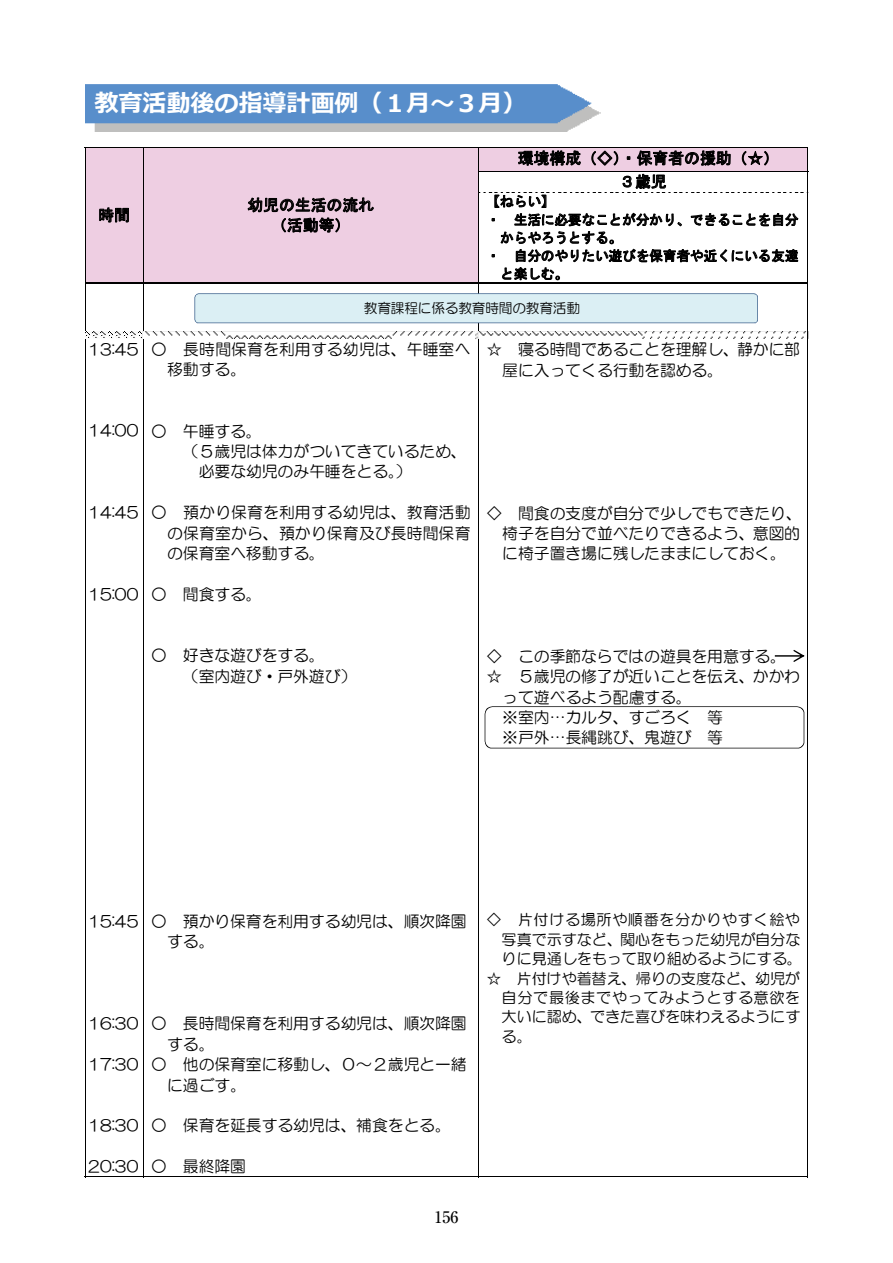
<style>
.page{position:relative;width:893px;height:1263px;background:#fff}
.page>*{position:absolute;margin:0;border:0;box-sizing:border-box;transform-origin:0 0}
.t1{font:700 24.15px "Meiryo";color:#fff}
.t2{font:15.9px/20.5px "HG Maru Gothic MPRO";color:#000}
.t3{font:15.9px/20.1px "MS Gothic";color:#000;text-align:center}
.t4{font:500 15.9px "Ryumin Pro";color:#000}
.t5{font:15.15px "HG Maru Gothic MPRO";color:#000}
.t6{font:15.15px "HG Maru Gothic MPRO";letter-spacing:.05em;color:#000}
.t7{font:13.65px "MS Gothic";color:#000}
.t8{font:13.65px "HG Maru Gothic MPRO";color:#000}
</style>
<div class="page">
<div style="left:85px;top:148px;width:58px;height:134px;background:#eecee2"></div>
<svg style="left:99px;top:207px;width:30px;height:15px"></svg>
<div style="left:144px;top:148px;width:334px;height:134px;background:#eecee2"></div>
<svg style="left:248px;top:197px;width:126px;height:36px"></svg>
<div style="left:479px;top:148px;width:329px;height:23px;background:#eecee2"></div>
<svg style="left:518px;top:150px;width:63px;height:16px"></svg>
<svg style="left:742px;top:151px;width:27px;height:14px"></svg>
<hr style="left:85px;top:148px;width:723px;height:1px;background:#000">
<svg style="left:592px;top:150px;width:139px;height:39px"></svg>
<hr style="left:478px;top:171px;width:330px;height:1px;background:#000">
<svg style="left:492px;top:195px;width:306px;height:89px"></svg>
<svg style="left:85px;top:149px;width:1px;height:44px"></svg>
<svg style="left:143px;top:149px;width:1px;height:44px"></svg>
<svg style="left:478px;top:149px;width:1px;height:42px"></svg>
<img style="left:478px;top:191px;width:330px;height:3px">
<hr style="left:85px;top:193px;width:1px;height:89px;background:#000">
<hr style="left:143px;top:193px;width:1px;height:89px;background:#000">
<hr style="left:478px;top:193px;width:1px;height:89px;background:#000">
<hr style="left:808px;top:193px;width:1px;height:89px;background:#000">
<hr style="left:85px;top:282px;width:58px;height:1px;background:#000">
<hr style="left:85px;top:284px;width:58px;height:1px;background:#000">
<hr style="left:145px;top:282px;width:333px;height:1px;background:#000">
<hr style="left:145px;top:284px;width:333px;height:1px;background:#000">
<hr style="left:480px;top:282px;width:328px;height:1px;background:#000">
<hr style="left:480px;top:284px;width:328px;height:1px;background:#000">
<hr style="left:85px;top:284px;width:1px;height:47px;background:#000">
<hr style="left:143px;top:284px;width:1px;height:47px;background:#000">
<hr style="left:478px;top:284px;width:1px;height:47px;background:#000">
<hr style="left:808px;top:284px;width:1px;height:47px;background:#000">
<svg style="left:85px;top:331px;width:57px;height:8px"></svg>
<img style="left:142px;top:330px;width:667px;height:10px">
<svg style="left:476px;top:331px;width:3px;height:9px"></svg>
<hr style="left:85px;top:339px;width:1px;height:838px;background:#000">
<hr style="left:85px;top:1176px;width:58px;height:1px;background:#000">
<hr style="left:143px;top:339px;width:1px;height:838px;background:#000">
<hr style="left:144px;top:1176px;width:334px;height:1px;background:#000">
<hr style="left:478px;top:339px;width:1px;height:838px;background:#000">
<hr style="left:479px;top:1176px;width:329px;height:1px;background:#000">
<hr style="left:808px;top:339px;width:1px;height:838px;background:#000">
<img style="left:85px;top:84px;width:516px;height:48px">
<svg style="left:194px;top:293px;width:564px;height:30px;background:#d4e8ef"></svg>
<svg style="left:485px;top:706px;width:319px;height:42px"></svg>
<svg style="left:775px;top:650px;width:30px;height:12px"></svg>
<h1 class="t1" style="left:94px;top:87px;width:434px">教育活動後の指導計画例（１⽉〜３⽉）</h1>
<p class="t3" style="left:98px;top:205px;width:33px">時間</p>
<p class="t3" style="left:247px;top:195px;width:128px">幼児の生活の流れ（活動等）</p>
<p class="t3" style="left:619px;top:146px;width:161px;line-height:23.4px;text-align:left;text-indent:-102px">環境構成（◇）・保育者の援助（☆）<br>３歳児</p>
<p class="t7" style="left:486px;top:194px;width:70px">【ねらい】</p>
<p class="t7" style="left:486px;top:213px;width:314px">・ 生活に必要なことが分かり、できることを自分</p>
<p class="t7" style="left:500px;top:231px;width:124px">からやろうとする。</p>
<p class="t7" style="left:486px;top:249px;width:314px">・ 自分のやりたい遊びを保育者や近くにいる友達</p>
<p class="t7" style="left:500px;top:267px;width:70px">と楽しむ。</p>
<p class="t2" style="left:88px;top:339px;width:52px">13:45</p>
<p class="t8" style="left:364px;top:301px;width:218px">教育課程に係る教育時間の教育活動</p>
<p class="t2" style="left:167px;top:339px;width:305px;text-indent:-16px">○ 長時間保育を利用する幼児は、午睡室へ移動する。</p>
<p class="t2" style="left:502px;top:339px;width:299px;text-indent:-16px">☆ 寝る時間であることを理解し、静かに部屋に入ってくる行動を認める。</p>
<p class="t2" style="left:88px;top:420px;width:52px">14:00</p>
<p class="t2" style="left:88px;top:502px;width:52px">14:45</p>
<p class="t2" style="left:88px;top:584px;width:52px">15:00</p>
<p class="t2" style="left:151px;top:421px;width:112px">○ 午睡する。</p>
<p class="t2" style="left:183px;top:441px;width:285px">（５歳児は体力がついてきているため、</p>
<p class="t2" style="left:199px;top:461px;width:214px">必要な幼児のみ午睡をとる。）</p>
<p class="t2" style="left:167px;top:502px;width:305px;text-align:justify;text-indent:-16px">○ 預かり保育を利用する幼児は、教育活動の保育室から、預かり保育及び長時間保育の保育室へ移動する。</p>
<p class="t2" style="left:151px;top:584px;width:112px">○ 間食する。</p>
<p class="t2" style="left:502px;top:503px;width:301px;text-align:justify;text-indent:-16px">◇ 間食の支度が自分で少しでもできたり、椅子を自分で並べたりできるよう、意図的に椅子置き場に残したままにしておく。</p>
<p class="t2" style="left:183px;top:645px;width:175px;text-indent:-32px">○ 好きな遊びをする。<br>（室内遊び・戸外遊び）</p>
<p class="t2" style="left:486px;top:645px;width:301px">◇ この季節ならではの遊具を用意する。</p>
<p class="t2" style="left:486px;top:666px;width:315px">☆ ５歳児の修了が近いことを伝え、かかわ</p>
<p class="t2" style="left:502px;top:687px;width:191px">って遊べるよう配慮する。</p>
<p class="t2" style="left:502px;top:707px;width:222px">※室内…カルタ、すごろく 等</p>
<p class="t2" style="left:502px;top:727px;width:222px">※戸外…長縄跳び、鬼遊び 等</p>
<p class="t2" style="left:88px;top:911px;width:52px">15:45</p>
<p class="t2" style="left:167px;top:911px;width:301px;line-height:20.1px;text-indent:-16px">○ 預かり保育を利用する幼児は、順次降園する。</p>
<p class="t2" style="left:88px;top:1013px;width:52px">16:30</p>
<p class="t2" style="left:88px;top:1054px;width:52px">17:30</p>
<p class="t2" style="left:88px;top:1115px;width:52px">18:30</p>
<p class="t2" style="left:88px;top:1156px;width:52px">20:30</p>
<p class="t2" style="left:167px;top:1013px;width:301px;text-indent:-16px">○ 長時間保育を利用する幼児は、順次降園する。</p>
<p class="t2" style="left:167px;top:1054px;width:301px;text-indent:-16px">○ 他の保育室に移動し、０～２歳児と一緒に過ごす。</p>
<p class="t2" style="left:151px;top:1115px;width:301px">○ 保育を延長する幼児は、補食をとる。</p>
<p class="t2" style="left:151px;top:1156px;width:96px">○ 最終降園</p>
<p class="t4" style="left:434px;top:1204px;width:25px">156</p>
<p class="t6" style="left:486px;top:912px;width:315px">◇ 片付ける場所や順番を分かりやすく絵や</p>
<p class="t5" style="left:502px;top:932px;width:300px">写真で示すなど、関心をもった幼児が自分な</p>
<p class="t5" style="left:502px;top:951px;width:302px">りに見通しをもって取り組めるようにする。</p>
<p class="t5" style="left:486px;top:970px;width:315px">☆ 片付けや着替え、帰りの支度など、幼児が</p>
<p class="t6" style="left:502px;top:990px;width:300px">自分で最後までやってみようとする意欲を</p>
<p class="t5" style="left:502px;top:1009px;width:300px">大いに認め、できた喜びを味わえるようにす</p>
<p class="t5" style="left:502px;top:1029px;width:32px">る。</p>
</div>
